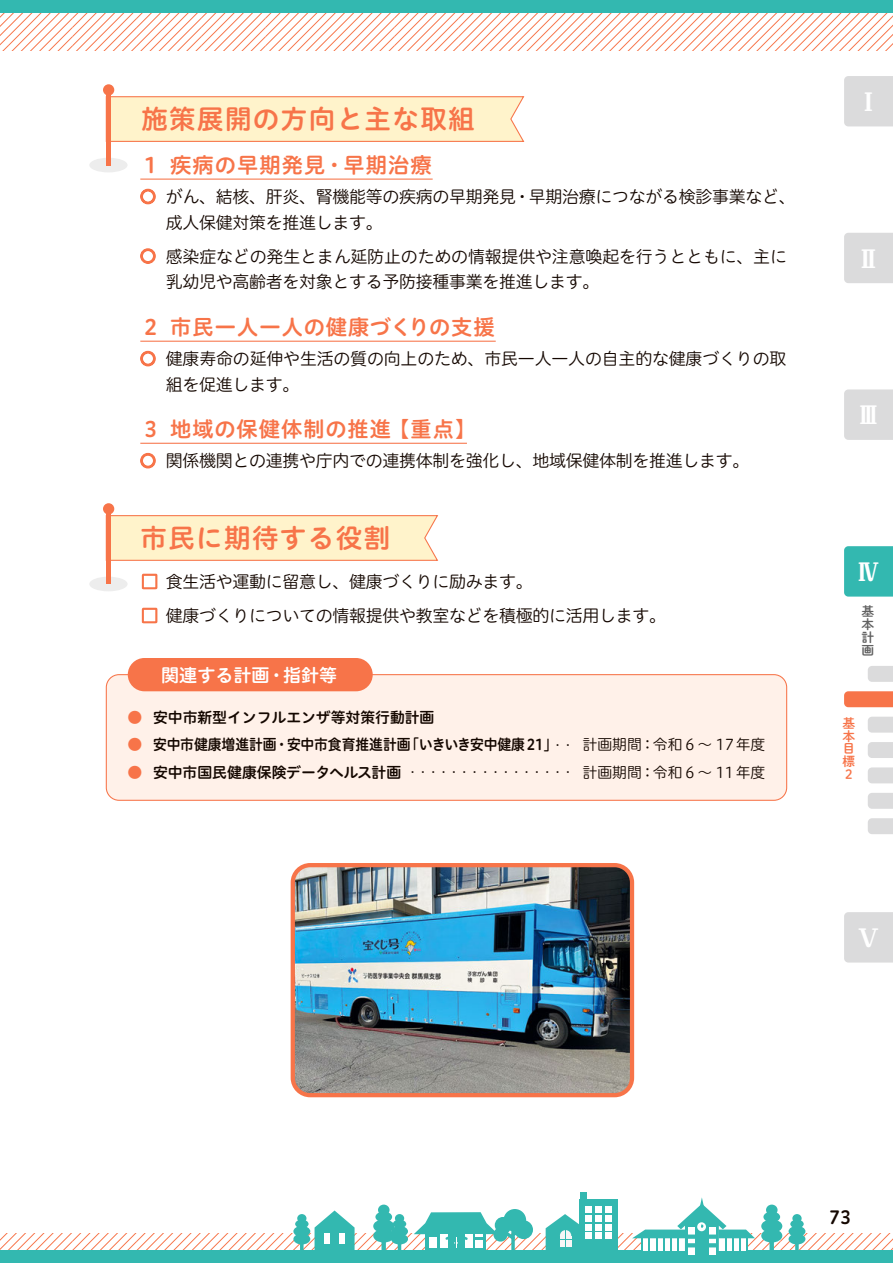
<style>
.page{position:relative;width:893px;height:1263px;background:#fff}
.page>*{position:absolute;margin:0;border:0;box-sizing:border-box;transform-origin:0 0}
.t1{font:26.55px "Hiragino UD Sans R Std N W6";letter-spacing:.05em;color:#f77449}
.t2{font:700 23.4px "Maru Fo Pro";color:#fff}
.t3{font:21.3px "Hiragino UD Sans R Std N W6";letter-spacing:.05em;color:#f77449}
.t4{font:18px "Hiragino UD Sans R Std N W6";color:#fff}
.t5{font:18px "Hiragino UD Sans R Std N W6";color:#140700}
.t6{font:16.95px/25.5px "Hiragino UD Sans R Std N W3";letter-spacing:-.02em;color:#140700}
.t7{font:14.85px "Hiragino UD Sans R Std N W6";letter-spacing:-.005em;color:#140700}
.t8{font:14.85px "Hiragino UD Sans R Std N W6";letter-spacing:-.005em;color:#140700;scale:.93 1}
.t9{font:12.75px/12.8px "Shuei M Go Std B";color:#f77449}
.t10{font:12.75px/12.8px "Shuei M Go Std B";color:#616161;text-align:justify}
.s1{font-size:15.3px;color:#f77449}
.s2{font-family:"Tsuku A Rd Gothic";font-weight:700;font-size:18.75px;color:#f77449}
.s3{font-family:"Hiragino UD Sans R Std N W3";color:#f77449}
.s4{font-family:"Hiragino UD Sans R Std N W3";font-size:10.35px}
.s5{font-family:"Hiragino UD Sans R Std N W3"}
</style>
<div class="page">
<svg style="left:0;top:13px;width:893px;height:38px"></svg>
<svg style="left:0;top:1233px;width:893px;height:17px"></svg>
<div style="left:0;top:1250px;width:893px;height:13px;background:#33b8b0"></div>
<div style="left:0;top:0;width:893px;height:13px;background:#33b8b0"></div>
<svg style="left:632px;top:1197px;width:123px;height:57px"></svg>
<div style="left:688px;top:1227px;width:7px;height:27px;background:#fff"></div>
<div style="left:709px;top:1227px;width:6px;height:27px;background:#fff"></div>
<div style="left:686px;top:1234px;width:31px;height:5px;background:#33b8b0"></div>
<hr style="left:686px;top:1243px;width:31px;height:4px;background:#33b8b0">
<svg style="left:795px;top:1239px;width:4px;height:13px"></svg>
<div style="left:788px;top:1233px;width:17px;height:11px;background:#33b8b0;border-radius:50%"></div>
<div style="left:788px;top:1226px;width:17px;height:11px;background:#33b8b0;border-radius:50%"></div>
<div style="left:790px;top:1220px;width:14px;height:8px;background:#33b8b0;border-radius:50%"></div>
<div style="left:792px;top:1214px;width:10px;height:9px;background:#33b8b0;border-radius:50%"></div>
<svg style="left:300px;top:1239px;width:4px;height:13px"></svg>
<div style="left:293px;top:1233px;width:17px;height:11px;background:#33b8b0;border-radius:50%"></div>
<div style="left:293px;top:1226px;width:17px;height:11px;background:#33b8b0;border-radius:50%"></div>
<div style="left:295px;top:1220px;width:14px;height:8px;background:#33b8b0;border-radius:50%"></div>
<div style="left:297px;top:1214px;width:9px;height:9px;background:#33b8b0;border-radius:50%"></div>
<svg style="left:398px;top:1244px;width:3px;height:6px"></svg>
<div style="left:391px;top:1233px;width:17px;height:11px;background:#33b8b0;border-radius:50%"></div>
<div style="left:391px;top:1226px;width:17px;height:11px;background:#33b8b0;border-radius:50%"></div>
<div style="left:393px;top:1220px;width:13px;height:8px;background:#33b8b0;border-radius:50%"></div>
<div style="left:395px;top:1214px;width:9px;height:9px;background:#33b8b0;border-radius:50%"></div>
<div style="left:769px;top:1235px;width:5px;height:17px;background:#33b8b0;border-radius:2px"></div>
<div style="left:761px;top:1229px;width:21px;height:13px;background:#33b8b0;border-radius:50%"></div>
<div style="left:761px;top:1219px;width:21px;height:14px;background:#33b8b0;border-radius:50%"></div>
<div style="left:763px;top:1211px;width:17px;height:11px;background:#33b8b0;border-radius:50%"></div>
<div style="left:766px;top:1204px;width:11px;height:11px;background:#33b8b0;border-radius:50%"></div>
<div style="left:381px;top:1235px;width:5px;height:17px;background:#33b8b0;border-radius:2px"></div>
<div style="left:373px;top:1229px;width:21px;height:13px;background:#33b8b0;border-radius:50%"></div>
<div style="left:373px;top:1219px;width:21px;height:14px;background:#33b8b0;border-radius:50%"></div>
<div style="left:375px;top:1211px;width:17px;height:11px;background:#33b8b0;border-radius:50%"></div>
<div style="left:378px;top:1204px;width:12px;height:11px;background:#33b8b0;border-radius:50%"></div>
<hr style="left:511px;top:1224px;width:4px;height:33px;background:#33b8b0;border-radius:2px">
<div style="left:579px;top:1199px;width:39px;height:58px;background:#33b8b0"></div>
<div style="left:581px;top:1192px;width:6px;height:8px;background:#33b8b0"></div>
<div style="left:585px;top:1206px;width:7px;height:6px;background:#fff"></div>
<div style="left:595px;top:1206px;width:7px;height:6px;background:#fff"></div>
<div style="left:605px;top:1206px;width:7px;height:6px;background:#fff"></div>
<div style="left:605px;top:1224px;width:7px;height:6px;background:#fff"></div>
<svg style="left:546px;top:1214px;width:65px;height:36px"></svg>
<div style="left:425px;top:1234px;width:61px;height:16px;background:#33b8b0"></div>
<svg style="left:414px;top:1209px;width:119px;height:39px"></svg>
<svg style="left:315px;top:1210px;width:40px;height:40px"></svg>
<div style="left:324px;top:1233px;width:6px;height:11px;background:#fff"></div>
<div style="left:339px;top:1233px;width:6px;height:11px;background:#fff"></div>
<div style="left:89px;top:577px;width:39px;height:14px;background:#ededed;border-radius:50%"></div>
<svg style="left:105px;top:515px;width:334px;height:46px;background:#feecc5"></svg>
<div style="left:106px;top:509px;width:5px;height:75px;background:#f77449"></div>
<div style="left:103px;top:503px;width:11px;height:11px;background:#f77449;border-radius:50%"></div>
<div style="left:89px;top:158px;width:39px;height:14px;background:#ededed;border-radius:50%"></div>
<svg style="left:105px;top:96px;width:420px;height:46px;background:#feecc5"></svg>
<div style="left:106px;top:90px;width:5px;height:75px;background:#f77449"></div>
<div style="left:103px;top:84px;width:11px;height:12px;background:#f77449;border-radius:50%"></div>
<hr style="left:140px;top:179px;width:293px;height:1px;background:#f77449">
<hr style="left:140px;top:341px;width:356px;height:1px;background:#f77449">
<hr style="left:140px;top:443px;width:327px;height:1px;background:#f77449">
<div style="left:106px;top:675px;width:681px;height:125px;background:#fff1e9;border-radius:13px"></div>
<div style="left:106px;top:674px;width:681px;height:127px;border:1px solid #f77449;border-radius:13px"></div>
<div style="left:128px;top:658px;width:245px;height:33px;background:#f77449;border-radius:17px"></div>
<img style="left:296px;top:868px;width:333px;height:224px">
<div style="left:291px;top:863px;width:343px;height:234px;border:4px solid #f77449;border-radius:17px"></div>
<div style="left:844px;top:76px;width:49px;height:50px;background:#dbdbdc"></div>
<div style="left:844px;top:233px;width:49px;height:50px;background:#dbdbdc"></div>
<div style="left:844px;top:389px;width:49px;height:51px;background:#dbdbdc"></div>
<div style="left:844px;top:546px;width:49px;height:51px;background:#33b8b0"></div>
<svg style="left:868px;top:666px;width:25px;height:16px"></svg>
<svg style="left:868px;top:717px;width:25px;height:16px"></svg>
<svg style="left:844px;top:691px;width:49px;height:16px"></svg>
<svg style="left:868px;top:767px;width:25px;height:16px"></svg>
<svg style="left:868px;top:793px;width:25px;height:16px"></svg>
<svg style="left:868px;top:742px;width:25px;height:16px"></svg>
<svg style="left:868px;top:818px;width:25px;height:16px"></svg>
<div style="left:844px;top:912px;width:49px;height:50px;background:#dbdbdc"></div>
<h1 class="t1" style="left:141px;top:99px;width:335px">施策展開の方向と主な取組</h1>
<p class="t3" style="left:140px;top:148px;width:293px">１疾病の早期発見・早期治療</p>
<p class="t6" style="left:166px;top:183px;width:631px;text-indent:-26px"><span class="s1">○</span> がん、結核、肝炎、腎機能等の疾病の早期発見・早期治療につながる検診事業など、成人保健対策を推進します。</p>
<p class="t6" style="left:166px;top:242px;width:623px;text-indent:-26px"><span class="s1">○</span> 感染症などの発生とまん延防止のための情報提供や注意喚起を行うとともに、主に乳幼児や高齢者を対象とする予防接種事業を推進します。</p>
<p class="t3" style="left:140px;top:311px;width:356px">２市民一人一人の健康づくりの支援</p>
<p class="t6" style="left:166px;top:345px;width:622px;text-indent:-26px"><span class="s1">○</span> 健康寿命の延伸や生活の質の向上のため、市民一人一人の自主的な健康づくりの取組を促進します。</p>
<p class="t3" style="left:140px;top:413px;width:338px">３地域の保健体制の推進 【重点】</p>
<p class="t6" style="left:140px;top:447px;width:611px"><span class="s1">○</span> 関係機関との連携や庁内での連携体制を強化し、地域保健体制を推進します。</p>
<h1 class="t1" style="left:140px;top:518px;width:251px">市民に期待する役割</h1>
<p class="t6" style="left:140px;top:568px;width:394px"><span class="s2">□</span> 食生活や運動に留意し、健康づくりに励みます。</p>
<p class="t6" style="left:140px;top:602px;width:527px"><span class="s2">□</span> 健康づくりについての情報提供や教室などを積極的に活用します。</p>
<p class="t4" style="left:161px;top:661px;width:178px">関連する計画・指針等</p>
<p class="t7" style="left:128px;top:706px;width:308px"><span class="s3">●</span> 安中市新型インフルエンザ等対策行動計画</p>
<p class="t8" style="left:128px;top:733px;width:687px"><span class="s3">●</span> 安中市健康増進計画・安中市食育推進計画「いきいき安中健康21」<span class="s4">・・</span> <span class="s5">計画期間：令和６～ 17年度</span></p>
<p class="t7" style="left:128px;top:761px;width:639px"><span class="s3">●</span> 安中市国民健康保険データヘルス計画<span class="s4">・・・・・・・・・・・・・・・・</span> <span class="s5">計画期間：令和６～ 11年度</span></p>
<h2 class="t2" style="left:857px;top:83px;width:25px">Ⅰ</h2>
<h2 class="t2" style="left:857px;top:240px;width:25px">Ⅱ</h2>
<h2 class="t2" style="left:857px;top:397px;width:25px">Ⅲ</h2>
<h2 class="t2" style="left:857px;top:553px;width:25px">Ⅳ</h2>
<p class="t10" style="left:861px;top:605px;width:14px">基本計画</p>
<p class="t9" style="left:843px;top:716px;width:14px">基本目標<br>２</p>
<h2 class="t2" style="left:857px;top:919px;width:25px">Ⅴ</h2>
<p class="t5" style="left:829px;top:1203px;width:23px">73</p>
</div>
